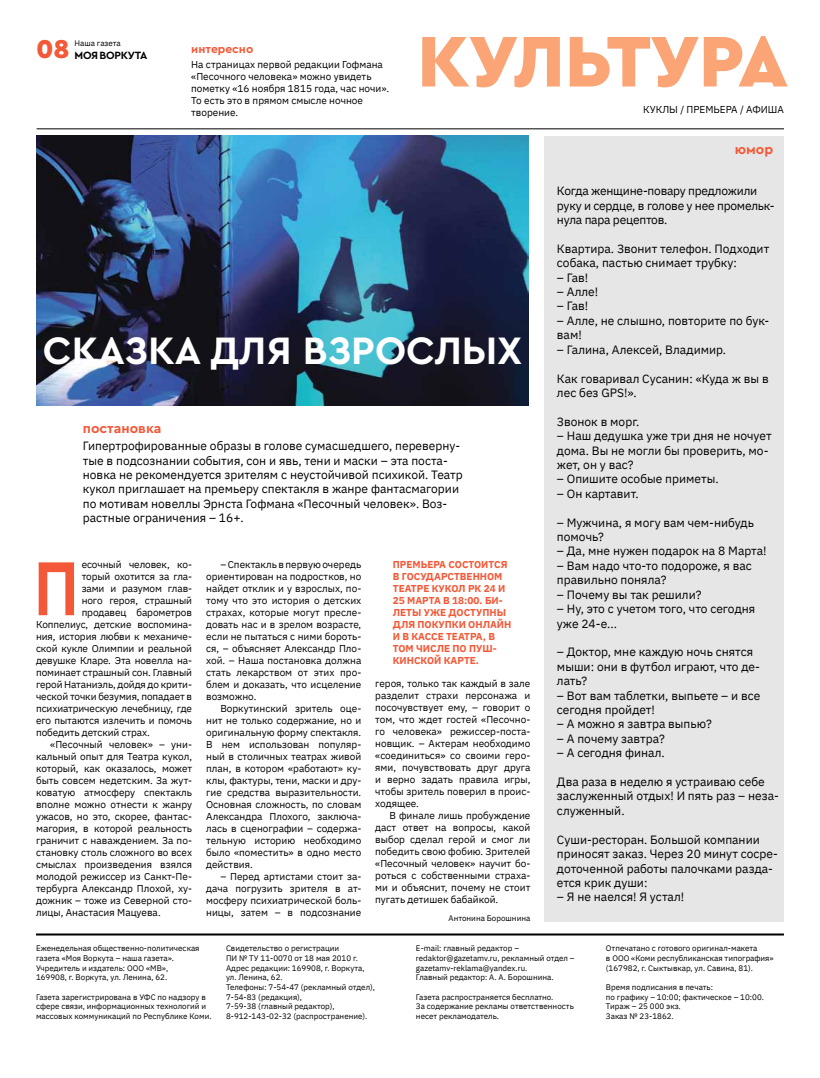
<style>
.page{position:relative;width:820px;height:1078px;background:#fff}
.page>*{position:absolute;margin:0;border:0;box-sizing:border-box;transform-origin:0 0}
.t1{font:700 80px "Cera Pro";color:#f35938;scale:.8 1}
.t2{font:900 75px "Cera Pro";letter-spacing:-.04em;color:#fba576}
.t3{font:700 40px "Cera Pro";color:#fff}
.t4{font:900 27px "Cera Pro";color:#f35938}
.t5{font:700 14px "Cera Pro";color:#f35938}
.t6{font:12px/14.4px "IBM Plex Sans";color:#000}
.t7{font:12px/14.4px "IBM Plex Sans";letter-spacing:-.02em;color:#000}
.t8{font:700 12px "Cera Pro";color:#f35938}
.t9{font:700 11px "Cera Pro";letter-spacing:-.02em;color:#000}
.t10{font:10px/12px "IBM Plex Sans";color:#000;text-align:justify}
.t11{font:700 10px/12px "IBM Plex Sans";color:#f35938}
.t12{font:8px/9.6px "IBM Plex Sans";color:#000}
</style>
<div class="page">
<hr style="left:36px;top:933px;width:747px;height:2px;background:#000">
<div style="left:544px;top:136px;width:239px;height:785px;background:#e7e6e6"></div>
<hr style="left:37px;top:128px;width:746px;height:1px;background:#000">
<img style="left:36px;top:136px;width:492px;height:269px">
<h3 class="t4" style="left:36px;top:31px;width:35px">08</h3>
<p class="t12" style="left:74px;top:38px;width:48px">Наша газета</p>
<p class="t9" style="left:74px;top:48px;width:33px">МОЯВОР</p>
<p class="t9" style="left:121px;top:48px;width:22px">КУТА</p>
<p class="t8" style="left:191px;top:41px;width:64px">интересно</p>
<p class="t10" style="left:191px;top:58px;width:199px;text-align:left">На страницах первой редакции Гофмана «Песочного человека» можно увидеть пометку «16 ноября 1815 года, час ночи».<br>То есть это в прямом смысле ночное творение.</p>
<h2 class="t2" style="left:417px;top:11px;width:371px">КУЛЬТУРА</h2>
<p class="t10" style="left:643px;top:102px;width:7px">кук</p>
<p class="t10" style="left:662px;top:102px;width:32px">лы / премьера</p>
<p class="t10" style="left:739px;top:102px;width:30px">/ афиша</p>
<h3 class="t5" style="left:734px;top:140px;width:40px">юмор</h3>
<h3 class="t3" style="left:43px;top:324px;width:336px">СКАЗКА ДЛЯ ВЗРОСЛ</h3>
<h3 class="t3" style="left:461px;top:324px;width:62px">ЫХ</h3>
<h3 class="t5" style="left:83px;top:419px;width:80px">постановка</h3>
<p class="t6" style="left:83px;top:437px;width:381px">Гипертрофированные образы в голове сумасшедшего, переверну&shy;тые в подсознании события, сон и явь, тени и маски – эта поста&shy;новка не рекомендуется зрителям с неустойчивой психикой. Театр кукол приглашает на премьеру спектакля в жанре фантасмагории по мотивам новеллы Эрнста Гофмана «Песочный человек». Воз&shy;растные ограничения – 16+.</p>
<p class="t10" style="left:82px;top:557px;width:112px">есочный человек, ко-</p>
<p class="t10" style="left:82px;top:569px;width:112px">торый охотится за гла-</p>
<p class="t10" style="left:82px;top:581px;width:112px">зами и разумом глав-</p>
<p class="t10" style="left:82px;top:593px;width:112px">ного героя, страшный</p>
<p class="t10" style="left:82px;top:605px;width:112px">продавец барометров</p>
<p class="t10" style="left:36px;top:617px;width:157px">Коппелиус, детские воспомина-</p>
<p class="t10" style="left:36px;top:629px;width:157px">ния, история любви к механиче-</p>
<p class="t10" style="left:36px;top:641px;width:157px">ской кукле Олимпии и реальной</p>
<p class="t10" style="left:36px;top:653px;width:157px">девушке Кларе. Эта новелла на-</p>
<p class="t10" style="left:36px;top:665px;width:157px">поминает страшный сон. Главный</p>
<p class="t10" style="left:36px;top:677px;width:157px">герой Натаниэль, дойдя до крити-</p>
<p class="t10" style="left:36px;top:689px;width:157px">ческой точки безумия, попадает в</p>
<p class="t10" style="left:36px;top:701px;width:157px">психиатрическую лечебницу, где</p>
<p class="t10" style="left:36px;top:713px;width:157px">его пытаются излечить и помочь</p>
<p class="t10" style="left:36px;top:725px;width:115px">победить детский страх.</p>
<p class="t10" style="left:50px;top:737px;width:143px">«Песочный человек» – уни-</p>
<p class="t10" style="left:36px;top:749px;width:157px">кальный опыт для Театра кукол,</p>
<p class="t10" style="left:36px;top:761px;width:157px">который, как оказалось, может</p>
<p class="t10" style="left:36px;top:773px;width:157px">быть совсем недетским. За жут-</p>
<p class="t10" style="left:36px;top:785px;width:157px">коватую атмосферу спектакль</p>
<p class="t10" style="left:36px;top:797px;width:157px">вполне можно отнести к жанру</p>
<p class="t10" style="left:36px;top:809px;width:157px">ужасов, но это, скорее, фантас-</p>
<p class="t10" style="left:36px;top:821px;width:157px">магория, в которой реальность</p>
<p class="t10" style="left:36px;top:833px;width:157px">граничит с наваждением. За по-</p>
<p class="t10" style="left:36px;top:845px;width:157px">становку столь сложного во всех</p>
<p class="t10" style="left:36px;top:857px;width:157px">смыслах произведения взялся</p>
<p class="t10" style="left:36px;top:869px;width:157px">молодой режиссер из Санкт-Пе-</p>
<p class="t10" style="left:36px;top:881px;width:157px">тербурга Александр Плохой, ху-</p>
<p class="t10" style="left:36px;top:893px;width:157px">дожник – тоже из Северной сто-</p>
<p class="t10" style="left:36px;top:905px;width:126px">лицы, Анастасия Мацуева.</p>
<p class="t11" style="left:392px;top:557px;width:116px">Премьера состоится в Государственн ом театре кук</p>
<p class="t10" style="left:206px;top:557px;width:157px;text-indent:14px">– Спектакль в первую очередь ориентирован на подростков, но найдет отклик и у взрослых, по&shy;тому что это история о детских страхах, которые могут пресле&shy;довать нас и в зрелом возрасте, если не пытаться с ними бороть&shy;ся, – объясняет Александр Пло&shy;хой. – Наша постановка должна стать лекарством от этих про&shy;блем и доказать, что исцеление возможно.</p>
<p class="t10" style="left:206px;top:701px;width:157px;text-indent:14px">Воркутинский зритель оце&shy;нит не только содержание, но и оригинальную форму спектакля.<br>В нем использован популяр&shy;ный в столичных театрах живой план, в котором «работают» ку&shy;клы, фактуры, тени, маски и дру&shy;гие средства выразительности.<br>Основная сложность, по словам Александра Плохого, заключа&shy;лась в сценографии – содержа&shy;тельную историю необходимо было «поместить» в одно место действия.</p>
<p class="t10" style="left:206px;top:869px;width:157px;text-indent:14px">– Перед артистами стоит за&shy;дача погрузить зрителя в ат&shy;мосферу психиатрической боль&shy;ницы, затем – в подсознание</p>
<h1 class="t1" style="left:34px;top:535px;width:58px">П</h1>
<p class="t11" style="left:392px;top:581px;width:114px;text-indent:59px">ол РК 24 и<br>25 марта в 18:00. Би&shy;леты уже доступн</p>
<p class="t11" style="left:496px;top:605px;width:11px">ы</p>
<p class="t11" style="left:392px;top:617px;width:118px;text-indent:66px">и онлайн и в кассе театра, в том числе по Пуш&shy;кинской карте.</p>
<p class="t11" style="left:392px;top:617px;width:47px">для покупк</p>
<p class="t10" style="left:375px;top:676px;width:157px">героя, только так каждый в зале разделит страхи персонажа и посочувствует ему, – говорит о том, что ждет гостей «Песочно&shy;го человека» режиссер-поста&shy;новщик. – Актерам необходимо «соединиться» со своими геро&shy;ями, почувствовать друг друга и верно задать правила игры, чтобы зритель поверил в проис&shy;ходящее.</p>
<p class="t10" style="left:375px;top:808px;width:157px;text-indent:14px">В финале лишь пробуждение даст ответ на вопросы, какой выбор сделал герой и смог ли победить свою фобию. Зрителей «Песочный человек» научит бо&shy;роться с собственными страха&shy;ми и объяснит, почему не стоит пугать детишек бабайкой.</p>
<p class="t12" style="left:448px;top:912px;width:83px">Антонина Борошнина</p>
<p class="t7" style="left:556px;top:183px;width:219px">Когда женщине-повару предложили руку и сердце, в голове у нее промельк&shy;нула пара рецептов.</p>
<p class="t6" style="left:556px;top:240px;width:214px">Квартира. Звонит телефон. Подходит собака, пастью снимает трубку:</p>
<p class="t6" style="left:556px;top:269px;width:33px">– Гав!</p>
<p class="t6" style="left:556px;top:283px;width:43px">– Алле!</p>
<p class="t6" style="left:556px;top:298px;width:33px">– Гав!</p>
<p class="t6" style="left:556px;top:312px;width:214px">– Алле, не слышно, повторите по бук&shy;вам!</p>
<p class="t6" style="left:556px;top:341px;width:171px">– Галина, Алексей, Владимир.</p>
<p class="t6" style="left:556px;top:370px;width:213px">Как говаривал Сусанин: «Куда ж вы в лес без GPS!».</p>
<p class="t6" style="left:556px;top:413px;width:84px">Звонок в морг.</p>
<p class="t6" style="left:556px;top:427px;width:216px">– Наш дедушка уже три дня не ночует дома. Вы не могли бы проверить, мо&shy;жет, он у вас?</p>
<p class="t6" style="left:556px;top:471px;width:163px">– Опишите особые приметы.</p>
<p class="t6" style="left:556px;top:485px;width:83px">– Он картавит.</p>
<p class="t6" style="left:556px;top:514px;width:198px">– Мужчина, я могу вам чем-нибудь помочь?</p>
<p class="t6" style="left:556px;top:543px;width:211px">– Да, мне нужен подарок на 8 Марта!</p>
<p class="t6" style="left:556px;top:557px;width:196px">– Вам надо что-то подороже, я вас правильно поняла?</p>
<p class="t6" style="left:556px;top:586px;width:146px">– Почему вы так решили?</p>
<p class="t6" style="left:556px;top:600px;width:200px">– Ну, это с учетом того, что сегодня уже 24-е...</p>
<p class="t6" style="left:556px;top:643px;width:204px">– Доктор, мне каждую ночь снятся мыши: они в футбол играют, что де&shy;лать?</p>
<p class="t6" style="left:556px;top:687px;width:205px">– Вот вам таблетки, выпьете – и все сегодня пройдет!</p>
<p class="t6" style="left:556px;top:715px;width:156px">– А можно я завтра выпью?</p>
<p class="t6" style="left:556px;top:730px;width:109px">– А почему завтра?</p>
<p class="t6" style="left:556px;top:744px;width:109px">– А сегодня финал.</p>
<p class="t6" style="left:556px;top:773px;width:223px">Два раза в неделю я устраиваю себе заслуженный отдых! И пять раз – неза&shy;служенный.</p>
<p class="t6" style="left:556px;top:831px;width:222px">Суши-ресторан. Большой компании приносят заказ. Через 20 минут сосре&shy;доточенной работы палочками разда&shy;ется крик души:</p>
<p class="t6" style="left:556px;top:888px;width:129px">– Я не наелся! Я устал!</p>
<p class="t12" style="left:36px;top:942px;width:165px">Еженедельная общественно-политическая газета «Моя Воркута – наша газета».<br>Учредитель и издатель: ООО «МВ», 169908, г. Воркута, ул. Ленина, 62.</p>
<p class="t12" style="left:36px;top:990px;width:177px">Газета зарегистрирована в УФС по надзору в сфере связи, информационных технологий и массовых коммуникаций по Республике Коми.</p>
<p class="t12" style="left:226px;top:942px;width:150px">Свидетельство о регистрации<br>ПИ № ТУ 11-0070 от 18 мая 2010 г.<br>Адрес редакции: 169908, г. Воркута, ул. Ленина, 62.<br>Телефоны: 7-54-47 (рекламный отдел),<br>7-54-83 (редакция),<br>7-59-38 (главный редактор),<br>8-912-143-02-32 (распространение).</p>
<p class="t12" style="left:416px;top:942px;width:160px">E-mail: главный редактор – redaktor@gazetamv.ru, рекламный отдел – gazetamv-reklama@yandex.ru.<br>Главный редактор: А. А. Борошнина.</p>
<p class="t12" style="left:416px;top:990px;width:159px">Газета распространяется бесплатно.<br>За содержание рекламы ответственность несет рекламодатель.</p>
<p class="t12" style="left:605px;top:942px;width:169px">Отпечатано с готового оригинал-макета<br>в ООО «Коми республиканская типография» (167982, г. Сыктывкар, ул. Савина, 81).</p>
<p class="t12" style="left:605px;top:981px;width:159px">Время подписания в печать:<br>по графику – 10:00; фактическое – 10:00.<br>Тираж – 25 000 экз.<br>Заказ № 23-1862.</p>
</div>
